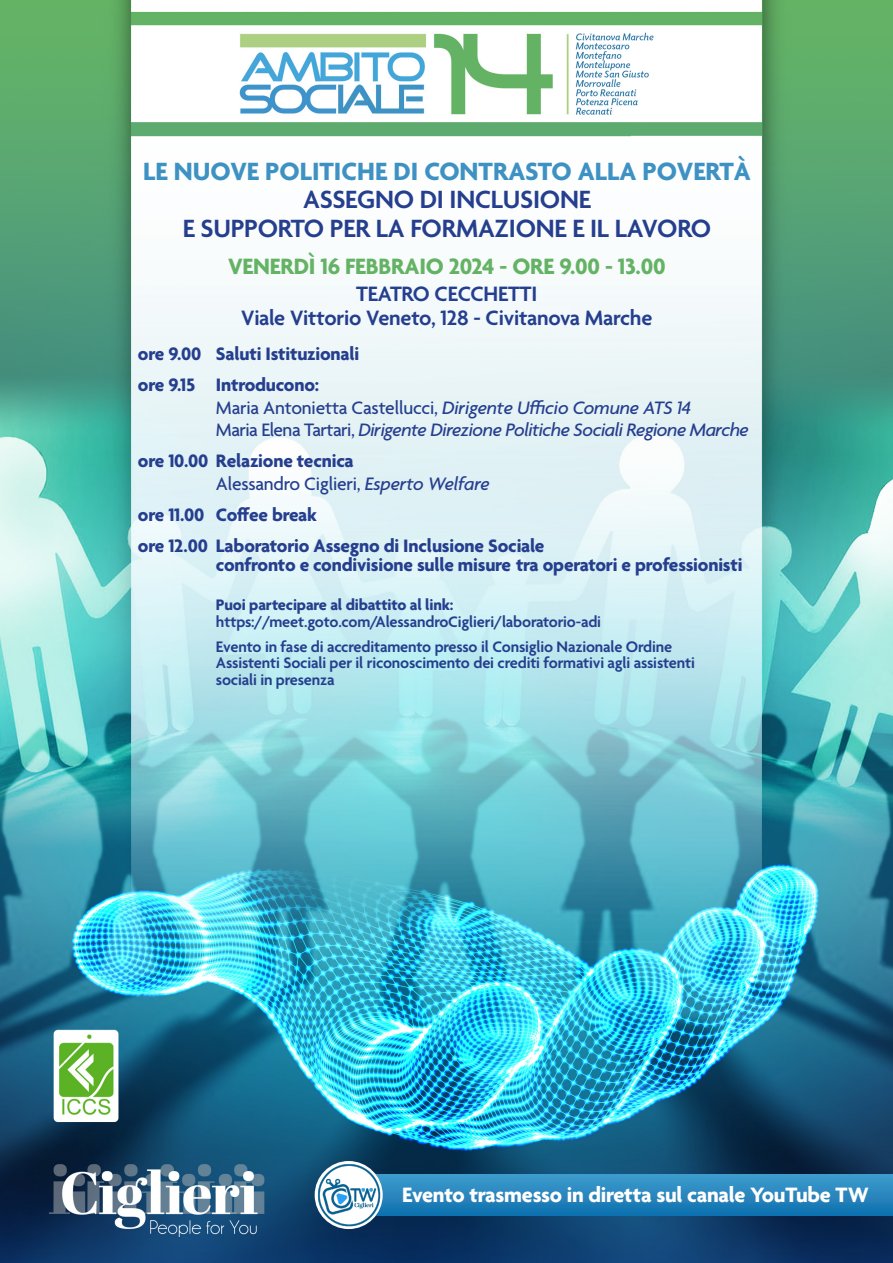
<style>
.page{position:relative;width:893px;height:1263px;background:#fff}
.page>*{position:absolute;margin:0;border:0;box-sizing:border-box;transform-origin:0 0}
.t1{font:600 27px "Agenda";letter-spacing:-.01em;color:#253f8e}
.t2{font:700 27px "Agenda";color:#3e92c3}
.t3{font:700 24px "Agenda";letter-spacing:-.01em;color:#64b364}
.t4{font:600 22.5px "Agenda";letter-spacing:-.01em;color:#253f8e}
.t5{font:700 22.5px "Agenda";letter-spacing:-.01em;color:#fff}
.t6{font:700 19.5px "Agenda";letter-spacing:-.01em;color:#253f8e}
.t7{font:500 19.5px "Agenda";letter-spacing:-.01em;color:#253f8e}
.t8{font:italic 500 19.5px "Agenda";letter-spacing:-.025em;color:#253f8e}
.t9{font:600 16.5px "Agenda";letter-spacing:-.01em;color:#253f8e}
.t10{font:700 16.5px "Agenda";letter-spacing:-.01em;color:#253f8e}
.s1{font-style:italic}
.s2{font-style:normal}
</style>
<div class="page">
<img style="left:0;top:0;width:893px;height:1263px">
<div style="left:340px;top:1175px;width:553px;height:40px;background:linear-gradient(to bottom,#409bcd,#1072b0)"></div>
<svg style="left:315px;top:1161px;width:68px;height:68px"></svg>
<img style="left:317px;top:1163px;width:63px;height:63px">
<p class="t2" style="left:143px;top:157px;width:609px">LE NUOVE POLITICHE DI CONTRASTO ALLA POVERTÀ</p>
<p class="t1" style="left:303px;top:185px;width:289px">ASSEGNO DI INCLUSIONE</p>
<p class="t1" style="left:183px;top:214px;width:530px">E SUPPORTO PER LA FORMAZIONE E IL LAVORO</p>
<p class="t3" style="left:228px;top:253px;width:439px">VENERDÌ 16 FEBBRAIO 2024 - ORE 9.00 - 13.00</p>
<p class="t4" style="left:356px;top:282px;width:183px">TEATRO CECCHETTI</p>
<p class="t4" style="left:241px;top:306px;width:413px">Viale Vittorio Veneto, 128 - Civitanova Marche</p>
<p class="t6" style="left:138px;top:343px;width:223px">ore 9.00 Saluti Istituzionali</p>
<p class="t6" style="left:138px;top:374px;width:183px">ore 9.15 Introducono:</p>
<p class="t7" style="left:216px;top:397px;width:477px">Maria Antonietta Castellucci, <span class="s1">Dirigente Ufficio Comune ATS 14</span></p>
<p class="t8" style="left:216px;top:418px;width:534px"><span class="s2">Maria Elena Tartari,</span> Dirigente Direzione Politiche Sociali Regione Marche</p>
<p class="t6" style="left:138px;top:450px;width:217px">ore 10.00 Relazione tecnica</p>
<p class="t7" style="left:216px;top:473px;width:275px">Alessandro Ciglieri, <span class="s1">Esperto Welfare</span></p>
<p class="t6" style="left:138px;top:504px;width:181px">ore 11.00 Coffee break</p>
<p class="t6" style="left:138px;top:535px;width:408px">ore 12.00 Laboratorio Assegno di Inclusione Sociale</p>
<p class="t6" style="left:216px;top:554px;width:528px">confronto e condivisione sulle misure tra operatori e professionisti</p>
<p class="t10" style="left:216px;top:596px;width:239px">Puoi partecipare al dibattito al link:</p>
<p class="t9" style="left:216px;top:612px;width:387px">https://meet.goto.com/AlessandroCiglieri/laboratorio-adi</p>
<p class="t9" style="left:216px;top:637px;width:458px">Evento in fase di accreditamento presso il Consiglio Nazionale Ordine</p>
<p class="t9" style="left:216px;top:654px;width:480px">Assistenti Sociali per il riconoscimento dei crediti formativi agli assistenti</p>
<p class="t9" style="left:216px;top:670px;width:120px">sociali in presenza</p>
<p class="t5" style="left:402px;top:1183px;width:468px">Evento trasmesso in diretta sul canale YouTube TW</p>
</div>
